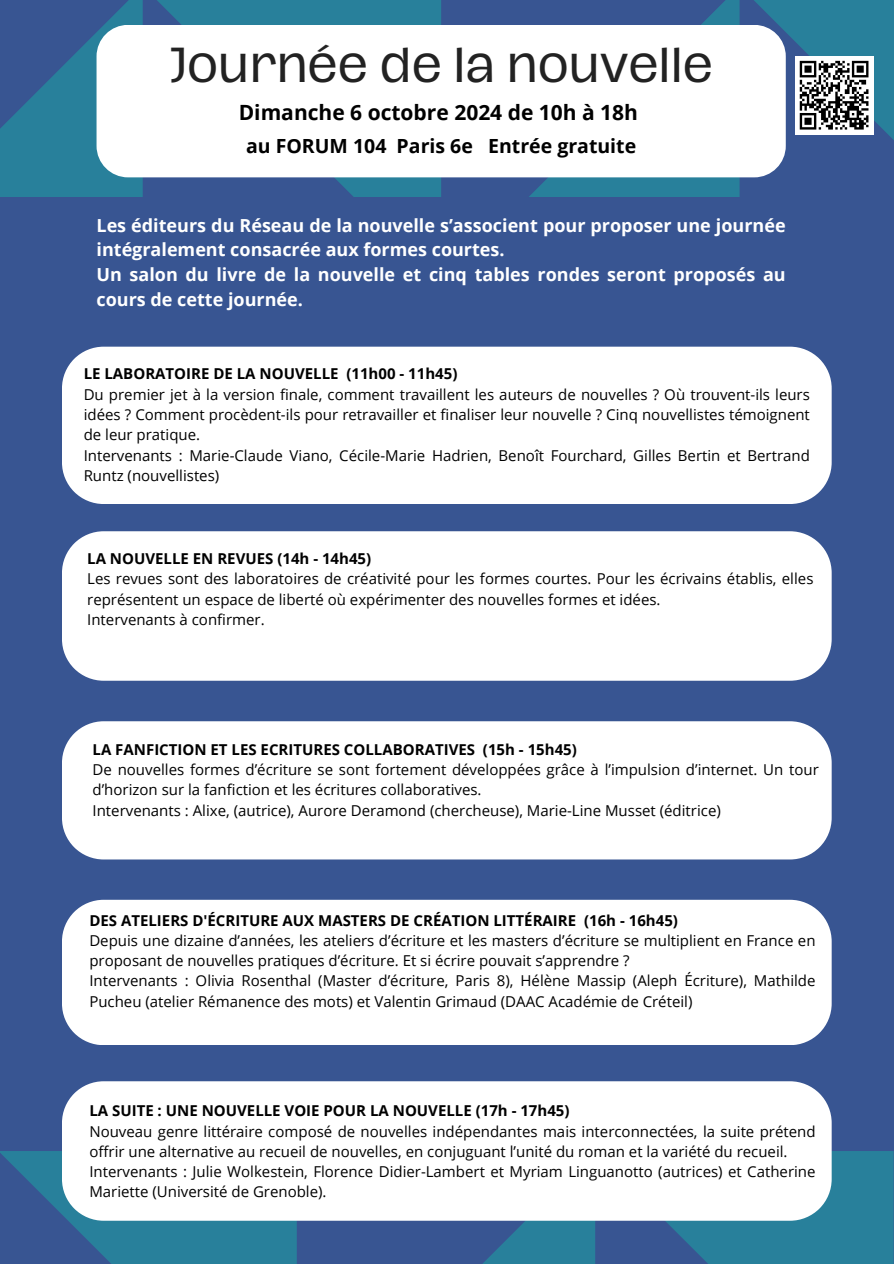
<style>
.page{position:relative;width:894px;height:1264px;background:#fff}
.page>*{position:absolute;margin:0;border:0;box-sizing:border-box;transform-origin:0 0}
.t1{font:45px "Hagrid Text";color:#222}
.t2{font:700 21px "Open Sans";color:#000}
.t3{font:700 19.5px "Open Sans";color:#000}
.t4{font:700 18px/24.8px "Open Sans";color:#fff}
.t5{font:15px/20.2px "Open Sans";color:#000}
.t6{font:700 15px "Open Sans";color:#000}
</style>
<div class="page">
<svg style="left:143px;top:0;width:298px;height:197px;background:#2f7298"></svg>
<svg style="left:0;top:0;width:143px;height:197px;background:#2e6f97"></svg>
<svg style="left:441px;top:0;width:298px;height:197px;background:#346595"></svg>
<div style="left:96px;top:25px;width:689px;height:152px;background:#fff;border-radius:31px"></div>
<div style="left:0;top:197px;width:893px;height:1066px;background:#385592"></div>
<svg style="left:0;top:1150px;width:893px;height:113px"></svg>
<div style="left:62px;top:346px;width:769px;height:158px;background:#fff"></div>
<div style="left:62px;top:531px;width:769px;height:149px;background:#fff"></div>
<div style="left:62px;top:721px;width:769px;height:138px;background:#fff"></div>
<div style="left:62px;top:899px;width:769px;height:146px;background:#fff"></div>
<div style="left:62px;top:1081px;width:769px;height:139px;background:#fff"></div>
<svg style="left:739px;top:0;width:154px;height:197px"></svg>
<p class="t1" style="left:169px;top:44px;width:545px">Journée de la nouvelle</p>
<p class="t2" style="left:239px;top:98px;width:401px">Dimanche 6 octobre 2024 de 10h à 18h</p>
<h1 class="t3" style="left:246px;top:132px;width:391px">au FORUM 104 Paris 6e Entrée gratuite</h1>
<h2 class="t4" style="left:96px;top:212px;width:690px">Les éditeurs du Réseau de la nouvelle s’associent pour proposer une journée intégralement consacrée aux formes courtes.<br>Un salon du livre de la nouvelle et cinq tables rondes seront proposés au cours de cette journée.</h2>
<h2 class="t6" style="left:84px;top:363px;width:375px">LE LABORATOIRE DE LA NOUVELLE (11h00 - 11h45)</h2>
<p class="t5" style="left:84px;top:384px;width:727px;text-align:justify">Du premier jet à la version finale, comment travaillent les auteurs de nouvelles ? Où trouvent-ils leurs idées ? Comment procèdent-ils pour retravailler et finaliser leur nouvelle ? Cinq nouvellistes témoignent de leur pratique.</p>
<h3 class="t5" style="left:84px;top:444px;width:727px">Intervenants : Marie-Claude Viano, Cécile-Marie Hadrien, Benoît Fourchard, Gilles Bertin et Bertrand<br>Runtz (nouvellistes)</h3>
<p class="t6" style="left:87px;top:548px;width:285px">LA NOUVELLE EN REVUES (14h - 14h45)</p>
<p class="t5" style="left:87px;top:568px;width:727px">Les revues sont des laboratoires de créativité pour les formes courtes. Pour les écrivains établis, elles représentent un espace de liberté où expérimenter des nouvelles formes et idées.</p>
<p class="t5" style="left:87px;top:609px;width:179px">Intervenants à confirmer.</p>
<p class="t6" style="left:93px;top:739px;width:485px">LA FANFICTION ET LES ECRITURES COLLABORATIVES (15h - 15h45)</p>
<p class="t5" style="left:93px;top:759px;width:727px">De nouvelles formes d’écriture se sont fortement développées grâce à l’impulsion d’internet. Un tour d’horizon sur la fanfiction et les écritures collaboratives.</p>
<p class="t5" style="left:93px;top:799px;width:629px">Intervenants : Alixe, (autrice), Aurore Deramond (chercheuse), Marie-Line Musset (éditrice)</p>
<p class="t6" style="left:89px;top:909px;width:590px">DES ATELIERS D'ÉCRITURE AUX MASTERS DE CRÉATION LITTÉRAIRE (16h - 16h45)</p>
<p class="t5" style="left:89px;top:929px;width:727px">Depuis une dizaine d’années, les ateliers d’écriture et les masters d’écriture se multiplient en France en proposant de nouvelles pratiques d’écriture. Et si écrire pouvait s’apprendre ?</p>
<p class="t5" style="left:89px;top:970px;width:727px">Intervenants : Olivia Rosenthal (Master d’écriture, Paris 8), Hélène Massip (Aleph Écriture), Mathilde<br>Pucheu (atelier Rémanence des mots) et Valentin Grimaud (DAAC Académie de Créteil)</p>
<p class="t6" style="left:89px;top:1100px;width:481px">LA SUITE : UNE NOUVELLE VOIE POUR LA NOUVELLE (17h - 17h45)</p>
<p class="t5" style="left:89px;top:1120px;width:727px">Nouveau genre littéraire composé de nouvelles indépendantes mais interconnectées, la suite prétend offrir une alternative au recueil de nouvelles, en conjuguant l’unité du roman et la variété du recueil.</p>
<p class="t5" style="left:89px;top:1161px;width:727px">Intervenants : Julie Wolkestein, Florence Didier-Lambert et Myriam Linguanotto (autrices) et Catherine<br>Mariette (Université de Grenoble).</p>
</div>
